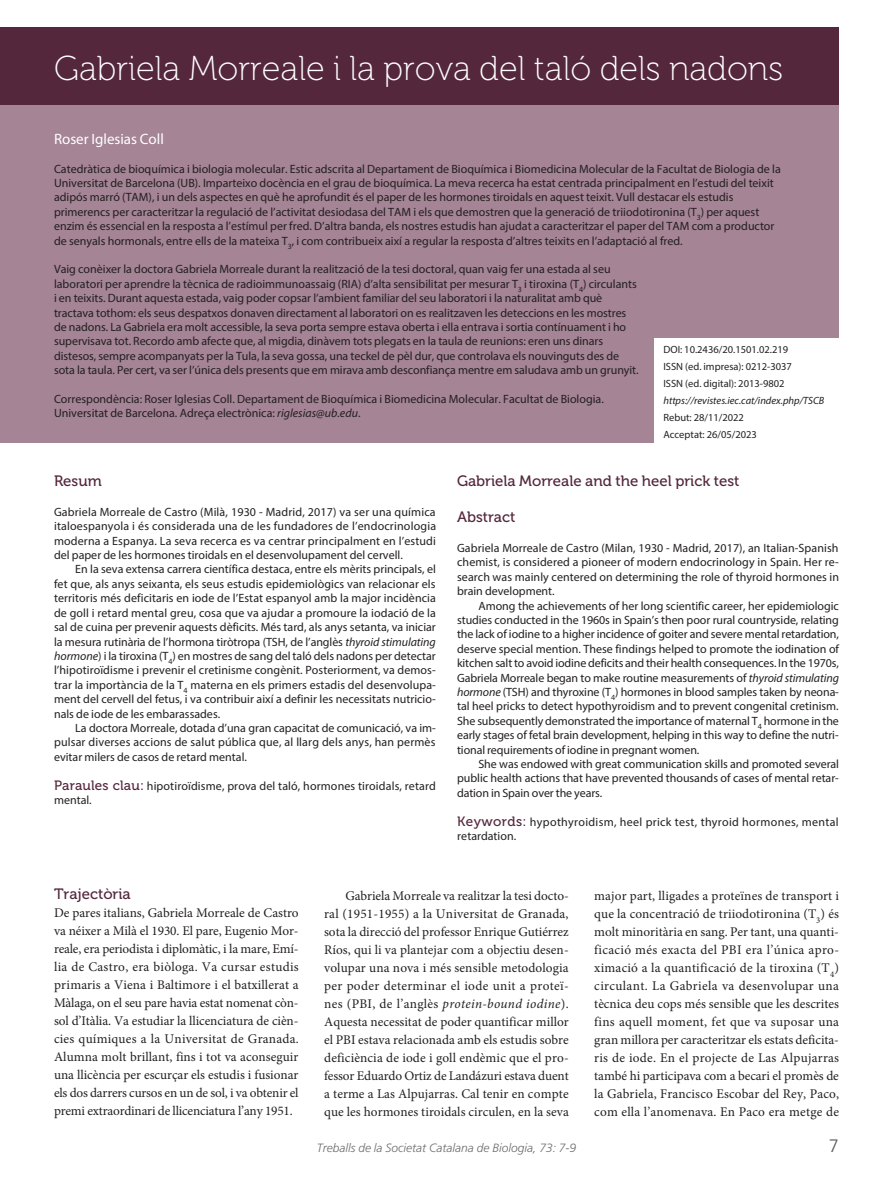
<style>
.page{position:relative;width:893px;height:1191px;background:#fff}
.page>*{position:absolute;margin:0;border:0;box-sizing:border-box;transform-origin:0 0}
.t1{font:34.5px "Museo 100";color:#fff}
.Folio_inferior{font:300 18px "Frutiger LT Std";color:#57585a}
.resum-T{font:15px "Museo 500";color:#54273c}
.t2{font:15px "Myriad Pro";color:#fff}
.L1{font:15px "Museo 500";color:#54273c}
.Z{font:13.35px/18px "Minion Pro";letter-spacing:.01em;color:#231f20;text-align:justify}
.Z0{font:13.35px/18px "Minion Pro";letter-spacing:-.005em;color:#231f20;text-align:justify}
.resum-ANG{font:12px/14.4px "Myriad Pro";color:#231f20}
.resum-CAT{font:12px/14.4px "Myriad Pro";color:#231f20;text-align:justify}
.resum-CAT0{font:12px/14.4px "Myriad Pro";color:#231f20;text-align:justify}
.resum-ANG0{font:12px/14.4px "Myriad Pro";letter-spacing:.005em;color:#231f20;text-align:justify}
.paraules-clau-CAT{font:12px/14.4px "Myriad Pro";letter-spacing:.01em;color:#231f20}
.paraules-clau-ANG{font:12px/14.4px "Myriad Pro";letter-spacing:.025em;color:#231f20}
.Folio_inferior-2{font:italic 300 12px "Frutiger LT Std";color:#6c6d70}
.recerca-info{font:10.5px "Myriad Pro";color:#231f20}
.recerca-info-2{font:italic 10.5px "Myriad Pro";color:#231f20}
.s1{font-style:italic}
.s2{font-family:"Museo 500";font-size:13.5px;color:#54273c}
</style>
<div class="page">
<div style="left:0;top:27px;width:839px;height:78px;background:#54273c"></div>
<div style="left:0;top:105px;width:839px;height:338px;background:#a48495"></div>
<div style="left:654px;top:338px;width:185px;height:105px;background:#fff"></div>
<h1 class="t1" style="left:54px;top:50px;width:731px">Gabriela Morreale i la prova del taló dels nadons</h1>
<p class="t2" style="left:54px;top:129px;width:111px">Roser Iglesias Coll</p>
<p class="resum-ANG" style="left:54px;top:161px;width:728px">Catedràtica de bioquímica i biologia molecular. Estic adscrita al Departament de Bioquímica i Biomedicina Molecular de la Facultat de Biologia de la Universitat de Barcelona (UB). Imparteixo docència en el grau de bioquímica. La meva recerca ha estat centrada principalment en l’estudi del teixit adipós marró (TAM), i un dels aspectes en què he aprofundit és el paper de les hormones tiroidals en aquest teixit. Vull destacar els estudis primerencs per caracteritzar la regulació de l’activitat desiodasa del TAM i els que demostren que la generació de triiodotironina (T<sub>3</sub>) per aquest enzim és essencial en la resposta a l’estímul per fred. D’altra banda, els nostres estudis han ajudat a caracteritzar el paper del TAM com a productor de senyals hormonals, entre ells de la mateixa T<sub>3</sub>, i com contribueix així a regular la resposta d’altres teixits en l’adaptació al fred.</p>
<p class="resum-ANG" style="left:54px;top:262px;width:586px">Vaig conèixer la doctora Gabriela Morreale durant la realització de la tesi doctoral, quan vaig fer una estada al seu laboratori per aprendre la tècnica de radioimmunoassaig (RIA) d’alta sensibilitat per mesurar T<sub>3</sub> i tiroxina (T<sub>4</sub>) circulants i en teixits. Durant aquesta estada, vaig poder copsar l’ambient familiar del seu laboratori i la naturalitat amb què tractava tothom: els seus despatxos donaven directament al laboratori on es realitzaven les deteccions en les mostres de nadons. La Gabriela era molt accessible, la seva porta sempre estava oberta i ella entrava i sortia contínuament i ho supervisava tot. Recordo amb afecte que, al migdia, dinàvem tots plegats en la taula de reunions: eren uns dinars distesos, sempre acompanyats per la Tula, la seva gossa, una teckel de pèl dur, que controlava els nouvinguts des de sota la taula. Per cert, va ser l’única dels presents que em mirava amb desconfiança mentre em saludava amb un grunyit.</p>
<p class="resum-ANG" style="left:54px;top:392px;width:551px">Correspondència: Roser Iglesias Coll. Departament de Bioquímica i Biomedicina Molecular. Facultat de Biologia.<br>Universitat de Barcelona. Adreça electrònica: <span class="s1">riglesias@ub.edu</span>.</p>
<p class="recerca-info" style="left:663px;top:343px;width:126px">DOI: 10.2436/20.1501.02.219</p>
<p class="recerca-info" style="left:663px;top:360px;width:130px">ISSN (ed. impresa): 0212-3037</p>
<p class="recerca-info" style="left:663px;top:377px;width:123px">ISSN (ed. digital): 2013-9802</p>
<p class="recerca-info-2" style="left:663px;top:394px;width:162px">https://revistes.iec.cat/index.php/TSCB</p>
<p class="recerca-info" style="left:663px;top:411px;width:82px">Rebut: 28/11/2022</p>
<p class="recerca-info" style="left:663px;top:428px;width:95px">Acceptat: 26/05/2023</p>
<p class="resum-T" style="left:54px;top:472px;width:49px">Resum</p>
<p class="resum-CAT0" style="left:54px;top:504px;width:384px">Gabriela Morreale de Castro (Milà, 1930 - Madrid, 2017) va ser una química italoespanyola i és considerada una de les fundadores de l’endocrinologia moderna a Espanya. La seva recerca es va centrar principalment en l’estudi del paper de les hormones tiroidals en el desenvolupament del cervell.</p>
<p class="resum-CAT" style="left:54px;top:562px;width:383px;text-indent:21px">En la seva extensa carrera científica destaca, entre els mèrits principals, el fet que, als anys seixanta, els seus estudis epidemiològics van relacionar els territoris més deficitaris en iode de l’Estat espanyol amb la major incidència de goll i retard mental greu, cosa que va ajudar a promoure la iodació de la sal de cuina per prevenir aquests dèficits. Més tard, als anys setanta, va iniciar la mesura rutinària de l’hormona tiròtropa (TSH, de l’anglès <span class="s1">thyroid stimulating hormone</span>) i la tiroxina (T<sub>4</sub>) en mostres de sang del taló dels nadons per detectar l’hipotiroïdisme i prevenir el cretinisme congènit. Posteriorment, va demos&shy;trar la importància de la T<sub>4</sub> materna en els primers estadis del desenvolupa&shy;ment del cervell del fetus, i va contribuir així a definir les necessitats nutricio&shy;nals de iode de les embarassades.</p>
<p class="resum-CAT" style="left:54px;top:720px;width:383px;text-indent:21px">La doctora Morreale, dotada d’una gran capacitat de comunicació, va im&shy;pulsar diverses accions de salut pública que, al llarg dels anys, han permès evitar milers de casos de retard mental.</p>
<p class="paraules-clau-CAT" style="left:54px;top:778px;width:383px"><span class="s2">Paraules clau:</span> hipotiroïdisme, prova del taló, hormones tiroidals, retard mental.</p>
<p class="resum-T" style="left:457px;top:472px;width:284px">Gabriela Morreale and the heel prick test</p>
<p class="resum-T" style="left:457px;top:508px;width:60px">Abstract</p>
<p class="resum-ANG0" style="left:457px;top:540px;width:383px">Gabriela Morreale de Castro (Milan, 1930 - Madrid, 2017), an Italian-Spanish chemist, is considered a pioneer of modern endocrinology in Spain. Her re&shy;search was mainly centered on determining the role of thyroid hormones in brain development.</p>
<p class="resum-ANG" style="left:457px;top:598px;width:383px;text-align:justify;text-indent:21px">Among the achievements of her long scientific career, her epidemiologic studies conducted in the 1960s in Spain’s then poor rural countryside, relating the lack of iodine to a higher incidence of goiter and severe mental retardation, deserve special mention. These findings helped to promote the iodination of kitchen salt to avoid iodine deficits and their health consequences. In the 1970s, Gabriela Morreale began to make routine measurements of <span class="s1">thyroid stimulating hormone</span> (TSH) and thyroxine (T<sub>4</sub>) hormones in blood samples taken by neona&shy;tal heel pricks to detect hypothyroidism and to prevent congenital cretinism.<br>She subsequently demonstrated the importance of maternal T<sub>4</sub> hormone in the early stages of fetal brain development, helping in this way to define the nutri&shy;tional requirements of iodine in pregnant women.</p>
<p class="resum-ANG" style="left:457px;top:756px;width:384px;text-align:justify;text-indent:21px">She was endowed with great communication skills and promoted several public health actions that have prevented thousands of cases of mental retar&shy;dation in Spain over the years.</p>
<p class="paraules-clau-ANG" style="left:457px;top:814px;width:383px"><span class="s2">Keywords:</span> hypothyroidism, heel prick test, thyroid hormones, mental retardation.</p>
<p class="L1" style="left:54px;top:885px;width:78px">Trajectòria</p>
<p class="Z0" style="left:54px;top:903px;width:246px">De pares italians, Gabriela Morreale de Castro va néixer a Milà el 1930. El pare, Eugenio Mor&shy;reale, era periodista i diplomàtic, i la mare, Emí&shy;lia de Castro, era biòloga. Va cursar estudis primaris a Viena i Baltimore i el batxillerat a Màlaga, on el seu pare havia estat nomenat còn&shy;sol d’Itàlia. Va estudiar la llicenciatura de cièn&shy;cies químiques a la Universitat de Granada.<br>Alumna molt brillant, fins i tot va aconseguir una llicència per escurçar els estudis i fusionar els dos darrers cursos en un de sol, i va obtenir el premi extraordinari de llicenciatura l’any 1951.</p>
<p class="Z" style="left:324px;top:887px;width:246px;text-indent:21px">Gabriela Morreale va realitzar la tesi docto&shy;ral (1951-1955) a la Universitat de Granada, sota la direcció del professor Enrique Gutiérrez Ríos, qui li va plantejar com a objectiu desen&shy;volupar una nova i més sensible metodologia per poder determinar el iode unit a proteï&shy;nes (PBI, de l’anglès <span class="s1">protein-bound iodine</span>).<br>Aquesta necessitat de poder quantificar millor el PBI estava relacionada amb els estudis sobre deficiència de iode i goll endèmic que el pro&shy;fessor Eduardo Ortiz de Landázuri estava duent a terme a Las Alpujarras. Cal tenir en compte que les hormones tiroidals circulen, en la seva</p>
<p class="Z" style="left:594px;top:887px;width:246px">major part, lligades a proteïnes de transport i que la concentració de triiodotironina (T<sub>3</sub>) és molt minoritària en sang. Per tant, una quanti&shy;ficació més exacta del PBI era l’única apro&shy;ximació a la quantificació de la tiroxina (T<sub>4</sub>) circulant. La Gabriela va desenvolupar una tècnica deu cops més sensible que les descrites fins aquell moment, fet que va suposar una gran millora per caracteritzar els estats deficita&shy;ris de iode. En el projecte de Las Alpujarras també hi participava com a becari el promès de la Gabriela, Francisco Escobar del Rey, Paco, com ella l’anomenava. En Paco era metge de</p>
<p class="Folio_inferior-2" style="left:317px;top:1141px;width:261px">Treballs de la Societat Catalana de Biologia, 73: 7-9</p>
<p class="Folio_inferior" style="left:829px;top:1136px;width:12px">7</p>
</div>
